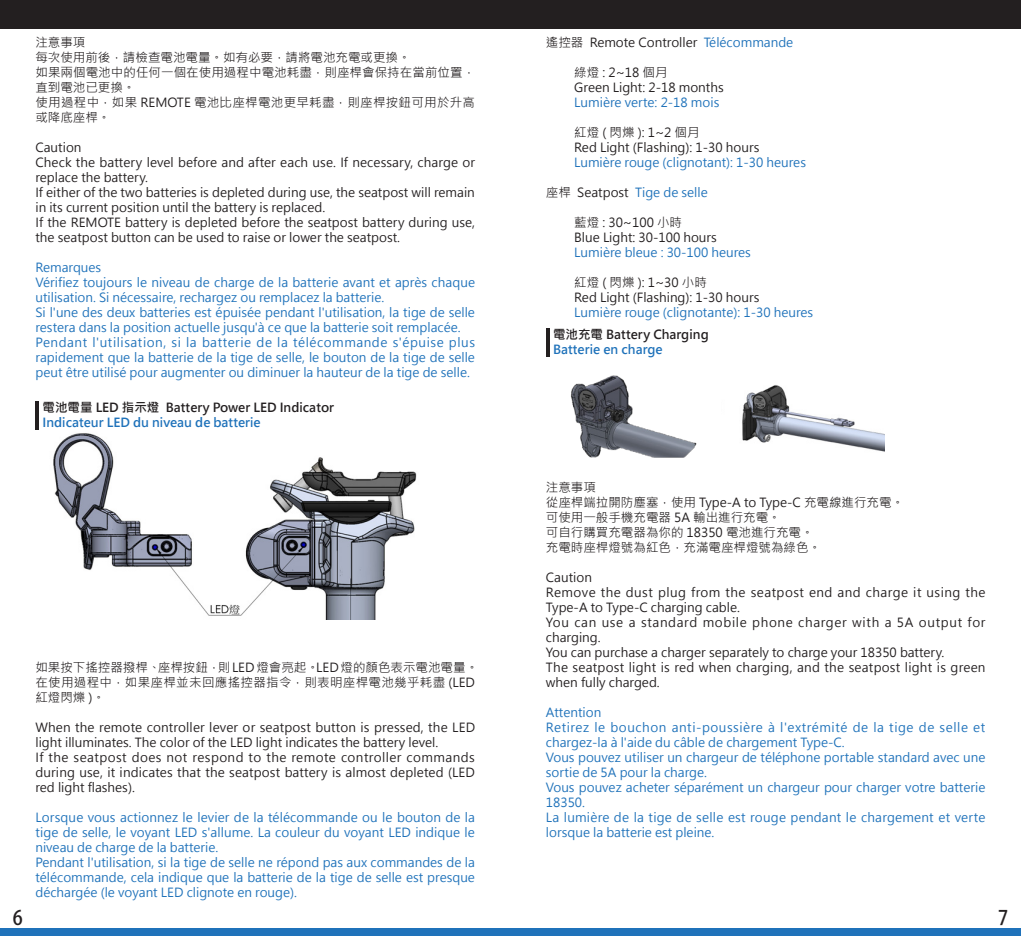
<style>
.page{position:relative;width:1021px;height:950px;background:#fff}
.page>*{position:absolute;margin:0;border:0;box-sizing:border-box;transform-origin:0 0}
.t1{font:700 20px "Adobe Fan Heiti Std";color:#231f20}
.t2{font:12.5px/15px "Microsoft Jheng Hei";color:#1f72ba}
.t3{font:12.5px/15px "Microsoft Jheng Hei";color:#231f20}
.t4{font:12.5px/15px "Microsoft Jheng Hei";letter-spacing:.045em;color:#1f72ba}
.t5{font:12.5px/15px "Microsoft Jheng Hei";letter-spacing:.025em;color:#231f20}
.t6{font:12.5px/15px "Microsoft Jheng Hei";letter-spacing:.035em;color:#231f20}
.t7{font:12.5px/15px "Microsoft Jheng Hei";letter-spacing:.05em;color:#231f20}
.t8{font:700 12.5px "Microsoft Jheng Hei";color:#231f20}
.t9{font:700 12.5px "Microsoft Jheng Hei";color:#1f72ba}
.s1{color:#1f72ba}
.s2{color:#231f20}
</style>
<div class="page">
<div style="left:0;top:0;width:1020px;height:28px;background:#231f20"></div>
<div style="left:0;top:928px;width:1020px;height:7px;background:#1f72ba"></div>
<img style="left:742px;top:385px;width:142px;height:67px">
<img style="left:571px;top:375px;width:126px;height:83px">
<img style="left:35px;top:429px;width:382px;height:190px">
<hr style="left:35px;top:401px;width:4px;height:28px;background:#231f20">
<hr style="left:546px;top:328px;width:3px;height:28px;background:#231f20">
<p class="t3" style="left:35px;top:34px;width:51px">注意事項</p>
<p class="t3" style="left:35px;top:49px;width:377px">每次使用前後，請檢查電池電量。如有必要，請將電池充電或更換。</p>
<p class="t3" style="left:35px;top:64px;width:441px">如果兩個電池中的任何一個在使用過程中電池耗盡，則座桿會保持在當前位置，直到電池已更換。</p>
<p class="t5" style="left:35px;top:94px;width:441px">使用過程中，如果 REMOTE 電池比座桿電池更早耗盡，則座桿按鈕可用於升高或降底座桿。</p>
<p class="t3" style="left:35px;top:139px;width:48px">Caution</p>
<p class="t3" style="left:35px;top:154px;width:441px">Check the battery level before and after each use. If necessary, charge or replace the battery.</p>
<p class="t3" style="left:35px;top:184px;width:441px">If either of the two batteries is depleted during use, the seatpost will remain in its current position until the battery is replaced.</p>
<p class="t3" style="left:35px;top:214px;width:441px">If the REMOTE battery is depleted before the seatpost battery during use, the seatpost button can be used to raise or lower the seatpost.</p>
<p class="t2" style="left:35px;top:259px;width:67px">Remarques</p>
<p class="t2" style="left:35px;top:274px;width:441px">Vérifiez toujours le niveau de charge de la batterie avant et après chaque utilisation. Si nécessaire, rechargez ou remplacez la batterie.</p>
<p class="t2" style="left:35px;top:304px;width:441px">Si l'une des deux batteries est épuisée pendant l'utilisation, la tige de selle restera dans la position actuelle jusqu'à ce que la batterie soit remplacée.</p>
<p class="t2" style="left:35px;top:334px;width:441px;text-align:justify">Pendant l'utilisation, si la batterie de la télécommande s'épuise plus rapidement que la batterie de la tige de selle, le bouton de la tige de selle peut être utilisé pour augmenter ou diminuer la hauteur de la tige de selle.</p>
<p class="t8" style="left:43px;top:400px;width:293px">電池電量 LED 指示燈 Battery Power LED Indicator</p>
<p class="t9" style="left:43px;top:415px;width:220px">Indicateur LED du niveau de batterie</p>
<p class="t3" style="left:35px;top:660px;width:444px">如果按下搖控器撥桿、座桿按鈕，則 LED 燈會亮起。LED 燈的顏色表示電池電量。</p>
<p class="t5" style="left:35px;top:675px;width:441px">在使用過程中，如果座桿並未回應搖控器指令，則表明座桿電池幾乎耗盡 (LED紅燈閃爍 )。</p>
<p class="t3" style="left:35px;top:720px;width:441px">When the remote controller lever or seatpost button is pressed, the LED light illuminates. The color of the LED light indicates the battery level.</p>
<p class="t3" style="left:35px;top:750px;width:441px;text-align:justify">If the seatpost does not respond to the remote controller commands during use, it indicates that the seatpost battery is almost depleted (LED red light flashes).</p>
<p class="t2" style="left:35px;top:810px;width:441px;text-align:justify">Lorsque vous actionnez le levier de la télécommande ou le bouton de la tige de selle, le voyant LED s'allume. La couleur du voyant LED indique le niveau de charge de la batterie.</p>
<p class="t2" style="left:35px;top:855px;width:441px;text-align:justify">Pendant l'utilisation, si la tige de selle ne répond pas aux commandes de la télécommande, cela indique que la batterie de la tige de selle est presque déchargée (le voyant LED clignote en rouge).</p>
<p class="t3" style="left:546px;top:34px;width:249px">遙控器 Remote Controller <span class="s1">Télécommande</span></p>
<p class="t3" style="left:574px;top:64px;width:95px">綠燈 : 2~18 個月</p>
<p class="t3" style="left:574px;top:79px;width:151px">Green Light: 2-18 months</p>
<p class="t2" style="left:574px;top:94px;width:146px">Lumière verte: 2-18 mois</p>
<p class="t3" style="left:574px;top:124px;width:127px">紅燈 ( 閃爍 ): 1~2 個月</p>
<p class="t3" style="left:574px;top:139px;width:187px">Red Light (Flashing): 1-30 hours</p>
<p class="t2" style="left:574px;top:154px;width:233px">Lumière rouge (clignotant): 1-30 heures</p>
<p class="t2" style="left:546px;top:184px;width:163px"><span class="s2">座桿 Seatpost</span> Tige de selle</p>
<p class="t3" style="left:574px;top:214px;width:109px">藍燈 : 30~100 小時</p>
<p class="t3" style="left:574px;top:229px;width:144px">Blue Light: 30-100 hours</p>
<p class="t2" style="left:574px;top:244px;width:178px">Lumière bleue : 30-100 heures</p>
<p class="t3" style="left:574px;top:274px;width:134px">紅燈 ( 閃爍 ): 1~30 小時</p>
<p class="t3" style="left:574px;top:289px;width:187px">Red Light (Flashing): 1-30 hours</p>
<p class="t2" style="left:574px;top:304px;width:240px">Lumière rouge (clignotante): 1-30 heures</p>
<p class="t8" style="left:553px;top:327px;width:157px">電池充電 Battery Charging</p>
<p class="t9" style="left:553px;top:342px;width:111px">Batterie en charge</p>
<p class="t3" style="left:546px;top:479px;width:51px">注意事項</p>
<p class="t3" style="left:546px;top:494px;width:360px">從座桿端拉開防塵塞，使用 Type-A to Type-C 充電線進行充電。</p>
<p class="t3" style="left:546px;top:509px;width:236px">可使用一般手機充電器 5A 輸出進行充電。</p>
<p class="t3" style="left:546px;top:524px;width:269px">可自行購買充電器為你的 18350 電池進行充電。</p>
<p class="t3" style="left:546px;top:539px;width:276px">充電時座桿燈號為紅色，充滿電座桿燈號為綠色。</p>
<p class="t3" style="left:546px;top:569px;width:48px">Caution</p>
<p class="t6" style="left:546px;top:584px;width:441px">Remove the dust plug from the seatpost end and charge it using the<br>Type-A to Type-C charging cable.</p>
<p class="t7" style="left:546px;top:614px;width:441px">You can use a standard mobile phone charger with a 5A output for charging.</p>
<p class="t3" style="left:546px;top:644px;width:400px">You can purchase a charger separately to charge your 18350 battery.</p>
<p class="t3" style="left:546px;top:659px;width:441px">The seatpost light is red when charging, and the seatpost light is green when fully charged.</p>
<p class="t2" style="left:546px;top:704px;width:57px">Attention</p>
<p class="t4" style="left:546px;top:719px;width:441px">Retirez le bouchon anti-poussière à l'extrémité de la tige de selle et chargez-la à l'aide du câble de chargement Type-C.</p>
<p class="t2" style="left:546px;top:749px;width:441px">Vous pouvez utiliser un chargeur de téléphone portable standard avec une sortie de 5A pour la charge.</p>
<p class="t2" style="left:546px;top:779px;width:441px">Vous pouvez acheter séparément un chargeur pour charger votre batterie<br>18350.</p>
<p class="t2" style="left:546px;top:809px;width:441px">La lumière de la tige de selle est rouge pendant le chargement et verte lorsque la batterie est pleine.</p>
<h1 class="t1" style="left:13px;top:905px;width:11px">6</h1>
<h1 class="t1" style="left:998px;top:905px;width:11px">7</h1>
</div>
